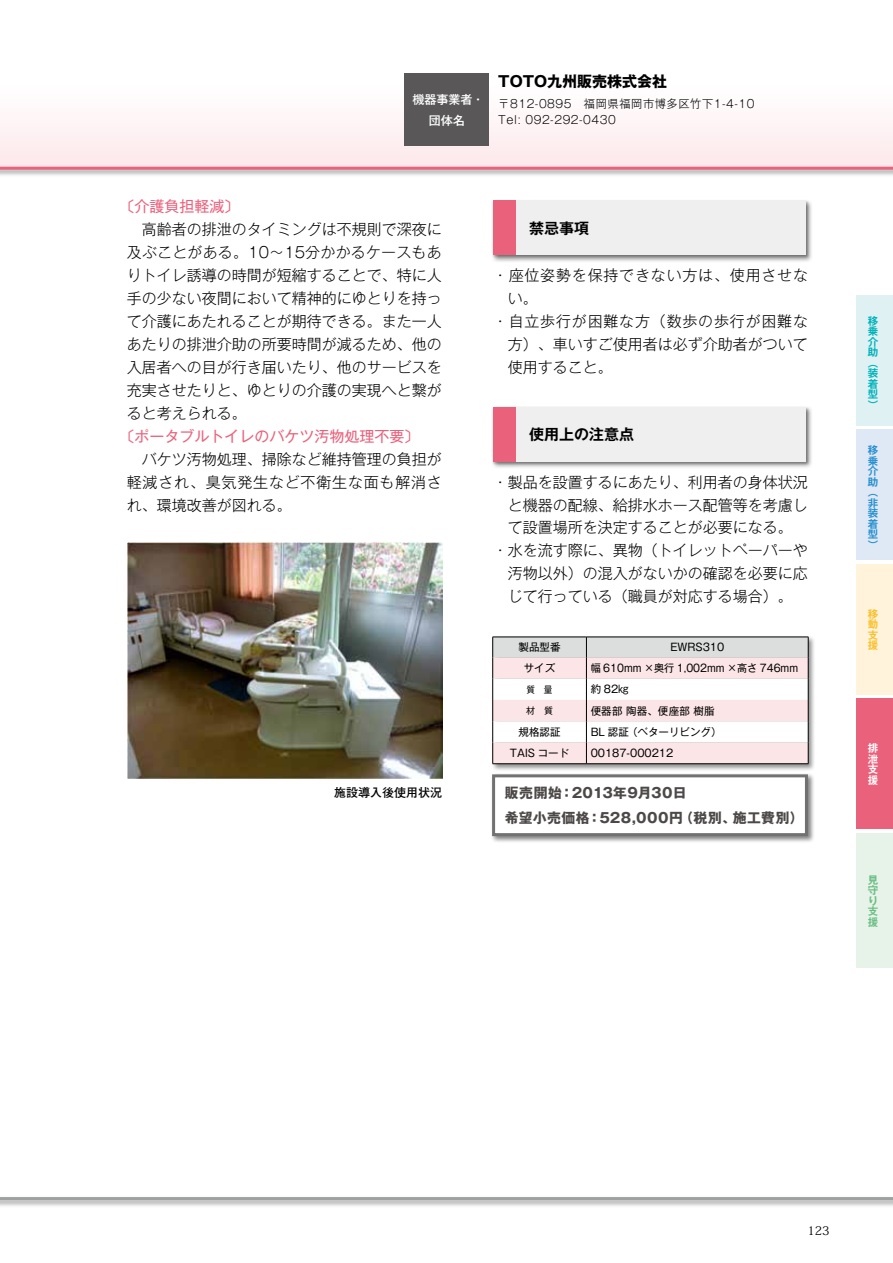
<style>
.page{position:relative;width:893px;height:1263px;background:#fff}
.page>*{position:absolute;margin:0;border:0;box-sizing:border-box;transform-origin:0 0}
.t1{font:300 15px/23px "Gothic MB101 Pr 6";color:#000;text-align:justify}
.t2{font:300 15px "Gothic MB101 Pr 6";letter-spacing:.055em;color:#000}
.t3{font:15px "Gothic MB101 Pr 6";color:#ea617c}
.t4{font:700 15px "Gothic MB101 Pro";color:#000}
.t5{font:700 15px "Gothic MB101 Pro De";color:#000}
.t6{font:700 13.8px/24.2px "Gothic MB101 Pro";letter-spacing:.03em;color:#4c4948}
.t7{font:500 12px/21px "Gothic MB101 Pr 6 N";color:#fff;text-align:center}
.t8{font:700 12px "Futo Go B101 Pr 6";color:#000}
.t9{font:12px "Koz Min Pro";color:#000}
.t10{font:300 11.25px/16.5px "Gothic MB101 Pro";letter-spacing:.05em;color:#000}
.t11{font:10.5px "Gothic MB101 Pro";color:#000}
.t12{font:10.5px "Gothic MB101 Pro";color:#000;scale:.96 1}
.t13{font:10.5px "Gothic MB101 Pro";letter-spacing:.025em;color:#000}
.t14{font:700 10.5px/10.5px "Gothic MB101 Pr 6 N De";color:#2990d0;text-align:justify}
.t15{font:700 10.5px/10.5px "Gothic MB101 Pr 6 N De";color:#00b2bb;text-align:justify}
.t16{font:700 10.5px/10.5px "Gothic MB101 Pr 6 N De";color:#69bd83}
.t17{font:700 10.5px/10.5px "Gothic MB101 Pr 6 N De";color:#fac02c;text-align:justify}
.t18{font:700 10.5px/10.5px "Gothic MB101 Pr 6 N De";color:#fff;text-align:justify}
.t19{font:9px "Gothic MB101 Pro";color:#000;scale:.96 1}
.t20{font:9px "Gothic MB101 Pro";color:#000}
</style>
<div class="page">
<div style="left:0;top:57px;width:893px;height:110px;background:linear-gradient(to right,#fef6f7,#fef6f7)"></div>
<div style="left:856px;top:295px;width:37px;height:130px;background:#e0f1f3"></div>
<div style="left:856px;top:564px;width:37px;height:130px;background:#fff3dc"></div>
<div style="left:856px;top:430px;width:37px;height:130px;background:#dfe9f6"></div>
<div style="left:856px;top:699px;width:37px;height:130px;background:#ea617c"></div>
<div style="left:856px;top:833px;width:37px;height:135px;background:#e7f3e8"></div>
<div style="left:0;top:165px;width:893px;height:12px;background:#000;opacity:.45"></div>
<hr style="left:0;top:167px;width:893px;height:3px;background:#ea617c">
<div style="left:0;top:1195px;width:893px;height:13px;background:#000;opacity:.45"></div>
<hr style="left:0;top:1197px;width:893px;height:3px;background:#9fa0a0">
<div style="left:491px;top:199px;width:323px;height:64px;background:#000;opacity:.45"></div>
<div style="left:492px;top:200px;width:317px;height:59px;background:#000;opacity:.2"></div>
<div style="left:493px;top:201px;width:313px;height:54px;background:#efefef"></div>
<div style="left:493px;top:201px;width:23px;height:54px;background:#ea617c"></div>
<div style="left:491px;top:406px;width:323px;height:63px;background:#000;opacity:.45"></div>
<div style="left:492px;top:407px;width:317px;height:58px;background:#000;opacity:.2"></div>
<div style="left:493px;top:407px;width:313px;height:54px;background:#efefef"></div>
<div style="left:493px;top:407px;width:23px;height:54px;background:#ea617c"></div>
<div style="left:405px;top:73px;width:84px;height:73px;background:#595757"></div>
<div style="left:491px;top:635px;width:325px;height:137px;background:#000;opacity:.45"></div>
<svg style="left:492px;top:637px;width:317px;height:127px"></svg>
<hr style="left:492px;top:763px;width:94px;height:1px;background:#000">
<hr style="left:586px;top:763px;width:222px;height:1px;background:#000">
<div style="left:490px;top:773px;width:325px;height:70px;background:#000;opacity:.5"></div>
<div style="left:492px;top:774px;width:316px;height:62px;background:#fff;border:3px solid #727171"></div>
<img style="left:128px;top:542px;width:314px;height:236px">
<p class="t7" style="left:412px;top:88px;width:73px">機器事業者・団体名</p>
<p class="t4" style="left:498px;top:69px;width:170px">TOTO九州販売株式会社</p>
<p class="t10" style="left:498px;top:94px;width:258px">〒812-0895　福岡県福岡市博多区竹下1-4-10<br>Tel: 092-292-0430</p>
<p class="t3" style="left:119px;top:194px;width:121px">〔介護負担軽減〕</p>
<p class="t1" style="left:127px;top:217px;width:316px;text-indent:15px">高齢者の排泄のタイミングは不規則で深夜に及ぶことがある。10～15分かかるケースもありトイレ誘導の時間が短縮することで、特に人手の少ない夜間において精神的にゆとりを持って介護にあたれることが期待できる。また一人あたりの排泄介助の所要時間が減るため、他の入居者への目が行き届いたり、他のサービスを充実させたりと、ゆとりの介護の実現へと繋がると考えられる。</p>
<p class="t3" style="left:119px;top:423px;width:301px">〔ポータブルトイレのバケツ汚物処理不要〕</p>
<p class="t1" style="left:127px;top:446px;width:317px;text-indent:15px">バケツ汚物処理、掃除など維持管理の負担が軽減され、臭気発生など不衛生な面も解消され、環境改善が図れる。</p>
<p class="t8" style="left:334px;top:783px;width:110px">施設導入後使用状況</p>
<p class="t5" style="left:529px;top:215px;width:61px">禁忌事項</p>
<p class="t2" style="left:493px;top:263px;width:317px">・座位姿勢を保持できない方は、使用させな</p>
<p class="t1" style="left:508px;top:285px;width:31px">い。</p>
<p class="t2" style="left:493px;top:309px;width:317px">・自立歩行が困難な方（数歩の歩行が困難な</p>
<p class="t1" style="left:508px;top:331px;width:301px">方）、車いすご使用者は必ず介助者がついて</p>
<p class="t1" style="left:493px;top:354px;width:121px">　使用すること。</p>
<p class="t5" style="left:529px;top:422px;width:106px">使用上の注意点</p>
<p class="t1" style="left:493px;top:469px;width:316px">・製品を設置するにあたり、利用者の身体状況</p>
<p class="t1" style="left:508px;top:492px;width:301px">と機器の配線、給排水ホース配管等を考慮し</p>
<p class="t1" style="left:508px;top:515px;width:286px">て設置場所を決定することが必要になる。</p>
<p class="t1" style="left:493px;top:538px;width:316px">・水を流す際に、異物（トイレットペーパーや</p>
<p class="t1" style="left:508px;top:561px;width:301px">汚物以外）の混入がないかの確認を必要に応</p>
<p class="t1" style="left:508px;top:584px;width:286px">じて行っている（職員が対応する場合）。</p>
<p class="t11" style="left:519px;top:638px;width:43px">製品型番</p>
<p class="t11" style="left:670px;top:638px;width:55px">EWRS310</p>
<p class="t11" style="left:524px;top:659px;width:33px">サイズ</p>
<p class="t12" style="left:591px;top:659px;width:218px">幅 610mm ×奥行 1,002mm ×高さ 746mm</p>
<p class="t19" style="left:527px;top:682px;width:28px">質　量</p>
<p class="t11" style="left:591px;top:681px;width:40px">約 82㎏</p>
<p class="t20" style="left:526px;top:703px;width:28px">材　質</p>
<p class="t13" style="left:591px;top:702px;width:126px">便器部 陶器、便座部 樹脂</p>
<p class="t11" style="left:519px;top:723px;width:43px">規格認証</p>
<p class="t11" style="left:591px;top:723px;width:132px">BL 認証 （ベターリビング）</p>
<p class="t11" style="left:510px;top:744px;width:61px">TAIS コード</p>
<p class="t11" style="left:591px;top:744px;width:84px">00187-000212</p>
<p class="t6" style="left:505px;top:779px;width:300px">販売開始：2013年9月30日<br>希望小売価格：528,000円（税別、施工費別）</p>
<p class="t15" style="left:868px;top:315px;width:12px">移乗介助（装着型）</p>
<p class="t14" style="left:868px;top:444px;width:12px">移乗介助（非装着型）</p>
<p class="t17" style="left:868px;top:608px;width:12px">移動支援</p>
<p class="t18" style="left:868px;top:742px;width:12px">排泄支援</p>
<p class="t16" style="left:868px;top:874px;width:12px">見守り支援</p>
<p class="t9" style="left:807px;top:1222px;width:24px">123</p>
</div>
